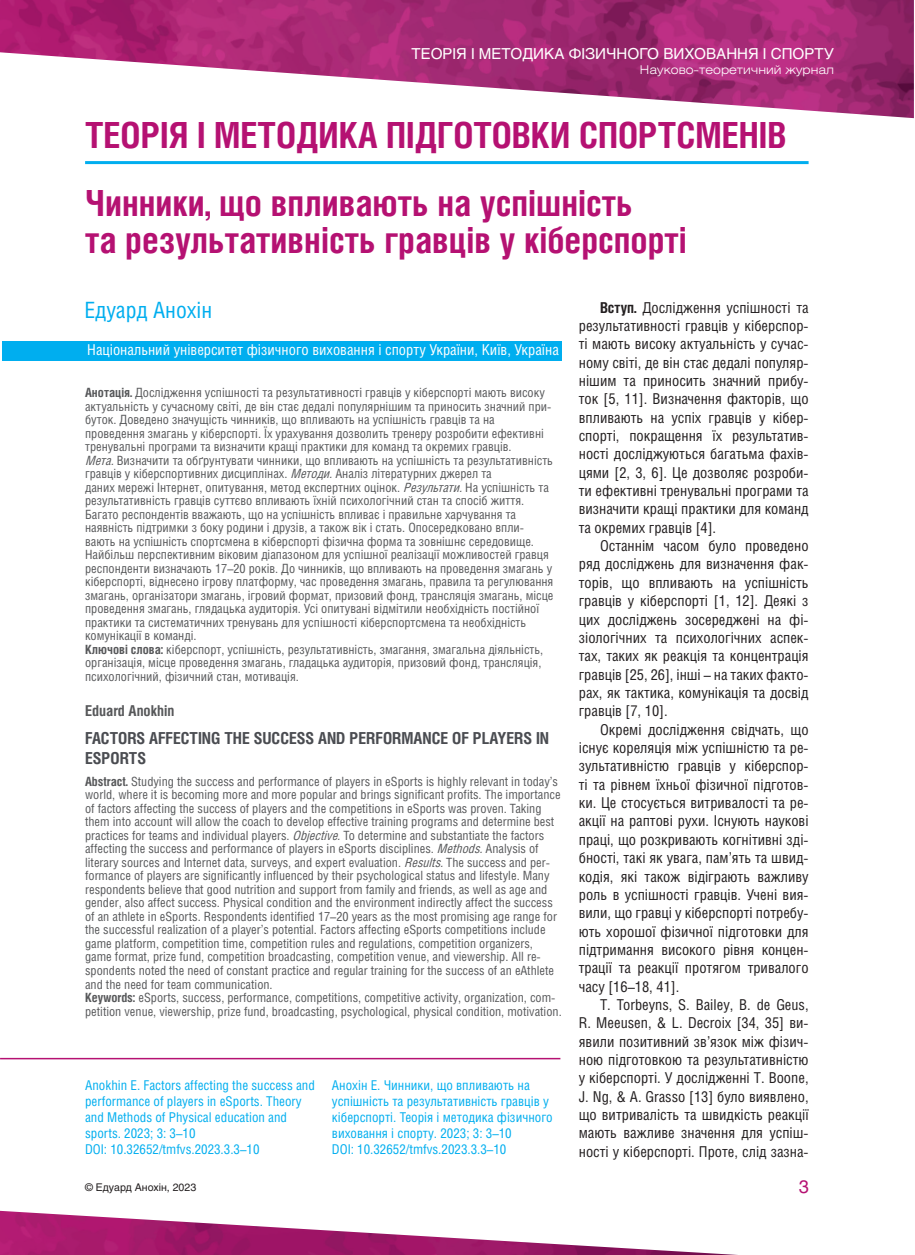
<style>
.page{position:relative;width:915px;height:1255px;background:#fff}
.page>*{position:absolute;margin:0;border:0;box-sizing:border-box;transform-origin:0 0}
.t1{font:700 36px/67.2px "Helios Cond C";color:#b51172}
.t2{font:22.5px "Helios Cond C";color:#00aeef}
.t3{font:18px "Helios C";color:#b51172}
.t4{font:700 16.5px/19.8px "Helios Cond C";color:#4a4c51}
.t5{font:15px/18.3px "Helios Cond C";color:#231f20;text-align:justify}
.t6{font:15px "Helios Cond C";color:#fff}
.t7{font:15px "Helios C";color:#fff}
.t8{font:700 15px "Helios Cond C";color:#57585a}
.t9{font:13.5px/16.2px "Helios Cond C";color:#00aeef}
.t10{font:12.75px/13.5px "Helios Cond C";color:#57585a}
.t11{font:12px "Helios Ext Light C";color:#fff}
.t12{font:10.5px "Helios C";color:#231f20}
.s1{font-weight:700}
.s2{font-style:italic}
</style>
<div class="page">
<img style="left:0;top:0;width:913px;height:118px">
<img style="left:0;top:1210px;width:721px;height:44px">
<hr style="left:85px;top:161px;width:723px;height:3px;background:#00aeef">
<div style="left:2px;top:341px;width:559px;height:19px;background:#00aeef"></div>
<hr style="left:0;top:1057px;width:560px;height:2px;background:#b51172">
<p class="t7" style="left:411px;top:44px;width:424px">Теорія і методика фізичного виховання і спорту</p>
<p class="t11" style="left:639px;top:62px;width:196px">Науково-теоретичний журнал</p>
<h1 class="t1" style="left:85px;top:101px;width:702px">ТЕОРІЯ І МЕТОДИКА ПІДГОТОВКИ СПОРТСМЕНІВ<br>Чинники, що впливають на успішність</h1>
<h1 class="t1" style="left:85px;top:206px;width:603px">та результативність гравців у кіберспорті</h1>
<h2 class="t2" style="left:84px;top:297px;width:129px">Едуард Анохін</h2>
<p class="t6" style="left:87px;top:341px;width:473px">Національний університет фізичного виховання і спорту України, Київ, Україна</p>
<p class="t10" style="left:85px;top:385px;width:469px"><span class="s1">Анотація.</span> Дослідження успішності та результативності гравців у кіберспорті мають високу актуальність у сучасному світі, де він стає дедалі популярнішим та приносить значний при&shy;буток. Доведено значущість чинників, що впливають на успішність гравців та на проведення змагань у кіберспорті. Їх урахування дозволить тренеру розробити ефективні тренувальні програми та визначити кращі практики для команд та окремих гравців.<br><span class="s2">Мета.</span>Визначити та обґрунтувати чинники, що впливають на успішність та результативність гравців у кіберспортивних дисциплінах. <span class="s2">Методи.</span>Аналіз літературних джерел та<br>даних мережі Інтернет, опитування, метод експертних оцінок. <span class="s2">Результати.</span>На успішність та результативність гравців суттєво впливають їхній психологічний стан та спосіб життя.<br>Багато респондентів вважають, що на успішність впливає і правильне харчування та наявність підтримки з боку родини і друзів, а також вік і стать. Опосередковано впли&shy;вають на успішність спортсмена в кіберспорті фізична форма та зовнішнє середовище.<br>Найбільш перспективним віковим діапазоном для успішної реалізації можливостей гравця респонденти визначають 17–20 років. До чинників, що впливають на проведення змагань у кіберспорті, віднесено ігрову платформу, час проведення змагань, правила та регулювання змагань, організатори змагань, ігровий формат, призовий фонд, трансляція змагань, місце проведення змагань, глядацька аудиторія. Усі опитувані відмітили необхідність постійної практики та систематичних тренувань для успішності кіберспортсмена та необхідність комунікації в команді.<br><span class="s1">Ключові слова:</span> кіберспорт, успішність, результативність, змагання, змагальна діяльність, організація, місце проведення змагань, гладацька аудиторія, призовий фонд, трансляція, психологічний, фізичний стан, мотивація.</p>
<p class="t8" style="left:85px;top:701px;width:91px">Eduard Anokhin</p>
<p class="t4" style="left:85px;top:727px;width:465px">FACTORS AFFECTING THE SUCCESS AND PERFORMANCE OF PLAYERS IN<br>ESPORTS</p>
<p class="t10" style="left:85px;top:774px;width:478px"><span class="s1">Abstract.</span> Studying the success and performance of players in eSports is highly relevant in today’s world, where it is becoming more and more popular and brings significant profits. The importance of factors affecting the success of players and the competitions in eSports was proven. Taking them into account will allow the coach to develop effective training programs and determine best practices for teams and individual players. <span class="s2">Objective.</span>To determine and substantiate the factors affecting the success and performance of players in eSports disciplines. <span class="s2">Methods.</span>Analysis of literary sources and Internet data, surveys, and expert evaluation. <span class="s2">Results.</span>The success and per&shy;formance of players are significantly influenced by their psychological status and lifestyle. Many respondents believe that good nutrition and support from family and friends, as well as age and gender, also affect success. Physical condition and the environment indirectly affect the success of an athlete in eSports. Respondents identified 17–20 years as the most promising age range for the successful realization of a player’s potential. Factors affecting eSports competitions include game platform, competition time, competition rules and regulations, competition organizers, game format, prize fund, competition broadcasting, competition venue, and viewership. All re&shy;spondents noted the need of constant practice and regular training for the success of an eAthlete and the need for team communication.<br><span class="s1">Keywords:</span> eSports, success, performance, competitions, competitive activity, organization, com&shy;petition venue, viewership, prize fund, broadcasting, psychological, physical condition, motivation.</p>
<p class="t9" style="left:85px;top:1076px;width:231px">Anokhin E. Factors affecting the success and performance of players in eSports. Theory and Methods of Physical education and sports. 2023; 3: 3–10<br>DOI: 10.32652/tmfvs.2023.3.3–10</p>
<p class="t9" style="left:332px;top:1076px;width:222px">Анохін Е. Чинники, що впливають на успішність та результативність гравців у кіберспорті. Теорія і методика фізичного виховання і спорту. 2023; 3: 3–10<br>DOI: 10.32652/tmfvs.2023.3.3–10</p>
<p class="t5" style="left:578px;top:298px;width:231px;text-indent:21px"><span class="s1">Вступ.</span> Дослідження успішності та результативності гравців у кіберспор&shy;ті мають високу актуальність у сучас&shy;ному світі, де він стає дедалі популяр&shy;нішим та приносить значний прибу&shy;ток [5, 11]. Визначення факторів, що впливають на успіх гравців у кібер&shy;спорті, покращення їх результатив&shy;ності досліджуються багатьма фахів&shy;цями [2, 3, 6]. Це дозволяє розроби&shy;ти ефективні тренувальні програми та визначити кращі практики для команд та окремих гравців [4].</p>
<p class="t5" style="left:578px;top:536px;width:231px;text-indent:21px">Останнім часом було проведено ряд досліджень для визначення фак&shy;торів, що впливають на успішність гравців у кіберспорті [1, 12]. Деякі з цих досліджень зосереджені на фі&shy;зіологічних та психологічних аспек&shy;тах, таких як реакція та концентрація гравців [25, 26], інші – на таких факто&shy;рах, як тактика, комунікація та досвід гравців [7, 10].</p>
<p class="t5" style="left:578px;top:720px;width:231px;text-indent:21px">Окремі дослідження свідчать, що існує кореляція між успішністю та ре&shy;зультативністю гравців у кіберспор&shy;ті та рівнем їхньої фізичної підготов&shy;ки. Це стосується витривалості та ре&shy;акції на раптові рухи. Існують наукові праці, що розкривають когнітивні зді&shy;бності, такі як увага, пам’ять та швид&shy;кодія, які також відіграють важливу роль в успішності гравців. Учені вия&shy;вили, що гравці у кіберспорті потребу&shy;ють хорошої фізичної підготовки для підтримання високого рівня концен&shy;трації та реакції протягом тривалого часу [16–18, 41].</p>
<p class="t5" style="left:578px;top:995px;width:231px;text-indent:21px">T. Torbeyns, S. Bailey, B. de Geus, R. Meeusen, &amp; L. Decroix [34, 35] ви&shy;явили позитивний зв’язок між фізич&shy;ною підготовкою та результативністю у кіберспорті. У дослідженні T. Boone, J. Ng, &amp; A. Grasso [13] було виявлено, що витривалість та швидкість реакції мають важливе значення для успіш&shy;ності у кіберспорті. Проте, слід зазна-</p>
<p class="t12" style="left:85px;top:1180px;width:113px">© Едуард Анохін, 2023</p>
<h3 class="t3" style="left:798px;top:1175px;width:12px">3</h3>
</div>
